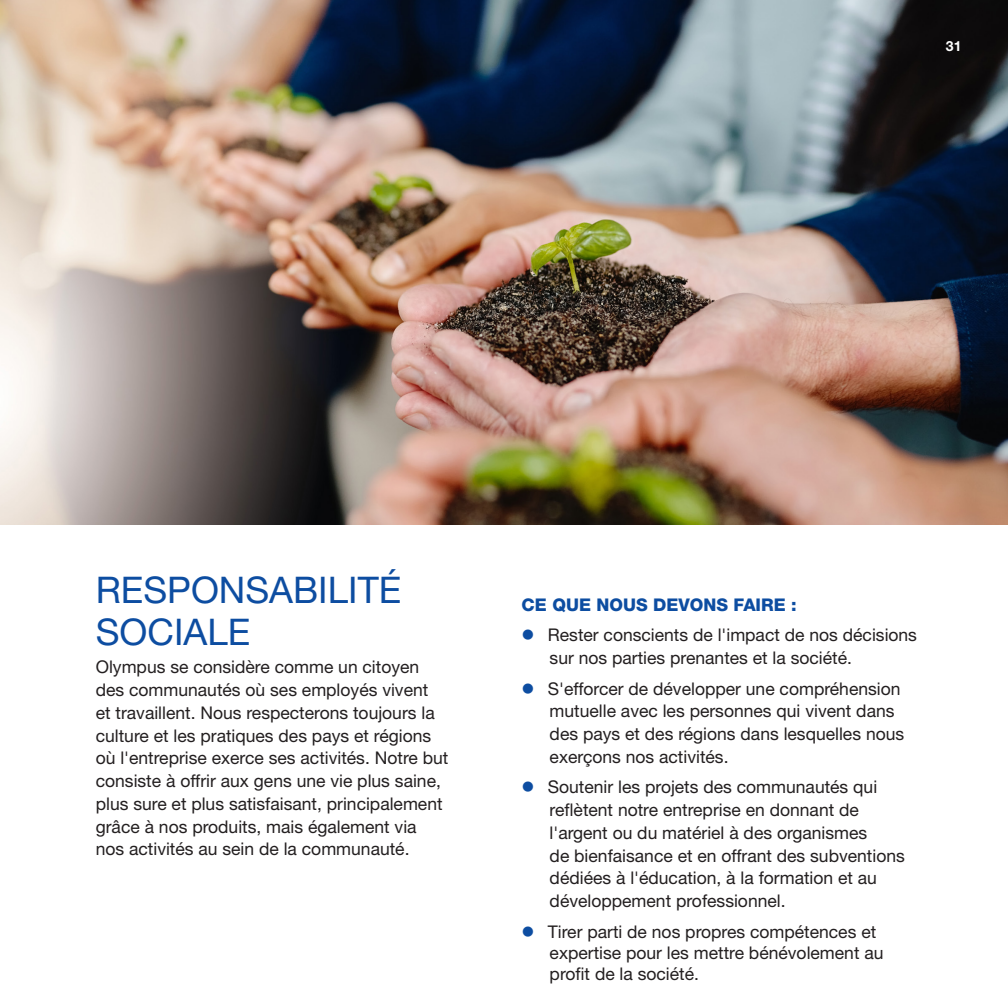
<style>
.page{position:relative;width:1008px;height:1008px;background:#fff}
.page>*{position:absolute;margin:0;border:0;box-sizing:border-box;transform-origin:0 0}
.t1{font:36.75px/42px "Helvetica Neue LT Pro";color:#0d4da1}
.t2{font:17.5px/22.8px "Helvetica Neue LT Pro";color:#231f20}
.t3{font:800 17.5px "Helvetica Neue LT Pro";color:#0d4da1}
.t4{font:700 14px "Helvetica Neue LT Pro";color:#fff}
.s1{color:#0d4da1}
</style>
<div class="page">
<img style="left:0;top:0;width:1008px;height:524px">
<p class="t4" style="left:946px;top:38px;width:17px">31</p>
<h1 class="t1" style="left:96px;top:568px;width:307px">RESPONSABILITÉ<br>SOCIALE</h1>
<p class="t2" style="left:96px;top:655px;width:354px">Olympus se considère comme un citoyen des communautés où ses employés vivent<br>et travaillent. Nous respecterons toujours la culture et les pratiques des pays et régions où l'entreprise exerce ses activités. Notre but consiste à offrir aux gens une vie plus saine, plus sure et plus satisfaisant, principalement grâce à nos produits, mais également via nos activités au sein de la communauté.</p>
<p class="t3" style="left:522px;top:594px;width:277px">CE QUE NOUS DEVONS FAIRE :</p>
<p class="t2" style="left:550px;top:623px;width:369px;text-indent:-28px"><span class="s1">●</span> Rester conscients de l'impact de nos décisions sur nos parties prenantes et la société.</p>
<p class="t2" style="left:550px;top:677px;width:356px;text-indent:-28px"><span class="s1">●</span> S'efforcer de développer une compréhension mutuelle avec les personnes qui vivent dans des pays et des régions dans lesquelles nous exerçons nos activités.</p>
<p class="t2" style="left:550px;top:775px;width:357px;text-indent:-28px"><span class="s1">●</span> Soutenir les projets des communautés qui reflètent notre entreprise en donnant de l'argent ou du matériel à des organismes<br>de bienfaisance et en offrant des subventions dédiées à l'éducation, à la formation et au développement professionnel.</p>
<p class="t2" style="left:550px;top:921px;width:335px;line-height:21px;text-indent:-28px"><span class="s1">●</span> Tirer parti de nos propres compétences et expertise pour les mettre bénévolement au profit de la société.</p>
</div>
